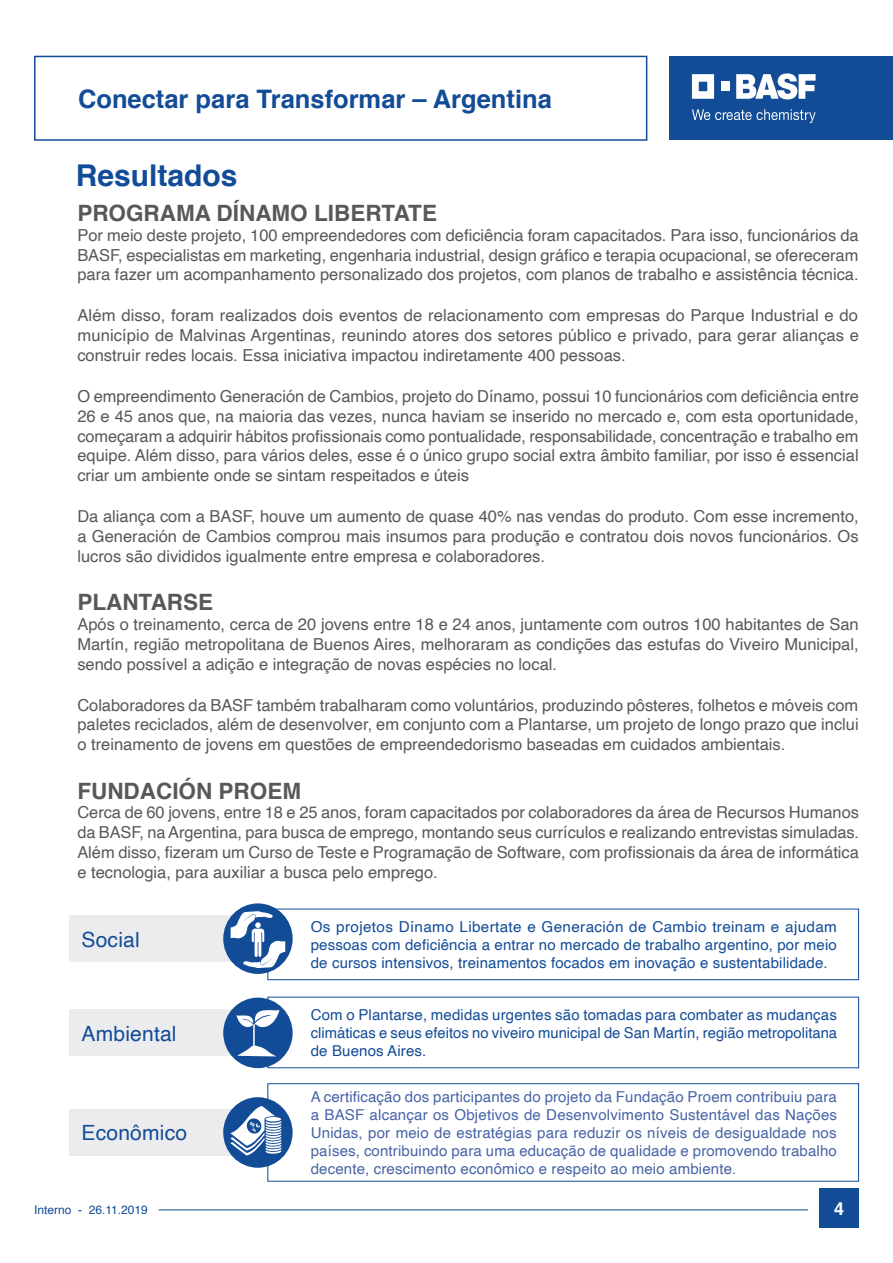
<style>
.page{position:relative;width:893px;height:1263px;background:#fff}
.page>*{position:absolute;margin:0;border:0;box-sizing:border-box;transform-origin:0 0}
.Subititulos_pagina{font:700 30px "Helvetica";color:#124c97}
.t1{font:700 25.5px "Helvetica";color:#124c97}
.Subtitulo_CAPA{font:700 22.5px "Helvetica";color:#57585a}
.Corpo_de_texto_base{font:700 22.5px "Helvetica";color:#57585a}
.Título_box_verde{font:21px "Helvetica";letter-spacing:.01em;color:#124c97}
.t2{font:700 18px "Helvetica";color:#fff}
.Corpo_de_texto_base-2{font:16.5px/19.8px "Helvetica";color:#57585a;text-align:justify}
.Texto_box_verde{font:15px/18px "Helvetica";letter-spacing:.01em;color:#124c97;text-align:justify}
.Texto_box_verde-2{font:15px/18px "Helvetica";letter-spacing:.01em;color:#4764a6;text-align:justify}
.t3{font:12px "Helvetica";color:#124c97}
</style>
<div class="page">
<div style="left:669px;top:56px;width:224px;height:84px;background:#124c97"></div>
<svg style="left:692px;top:74px;width:22px;height:25px"></svg>
<div style="left:721px;top:82px;width:8px;height:9px;background:#fff"></div>
<svg style="left:736px;top:73px;width:80px;height:26px"></svg>
<svg style="left:692px;top:109px;width:124px;height:14px"></svg>
<div style="left:34px;top:56px;width:613px;height:85px;border:2px solid #124c97"></div>
<hr style="left:159px;top:1209px;width:649px;height:1px;background:#124c97">
<div style="left:819px;top:1188px;width:40px;height:40px;background:#124c97"></div>
<div style="left:69px;top:1009px;width:198px;height:47px;background:#ececee"></div>
<div style="left:223px;top:997px;width:70px;height:71px;background:#124c97;border-radius:50%"></div>
<svg style="left:236px;top:1004px;width:43px;height:52px"></svg>
<div style="left:69px;top:1109px;width:198px;height:47px;background:#ececee"></div>
<div style="left:267px;top:1083px;width:592px;height:98px;border:1px solid #124c97"></div>
<div style="left:223px;top:1097px;width:70px;height:71px;background:#124c97;border-radius:50%"></div>
<svg style="left:230px;top:1106px;width:51px;height:49px"></svg>
<div style="left:69px;top:915px;width:198px;height:47px;background:#ececee"></div>
<div style="left:267px;top:909px;width:592px;height:71px;border:1px solid #124c97"></div>
<div style="left:223px;top:903px;width:70px;height:71px;background:#124c97;border-radius:50%"></div>
<svg style="left:231px;top:911px;width:54px;height:57px"></svg>
<h2 class="t1" style="left:78px;top:78px;width:475px">Conectar para Transformar – Argentina</h2>
<p class="Subititulos_pagina" style="left:76px;top:151px;width:163px">Resultados</p>
<p class="Subtitulo_CAPA" style="left:77px;top:195px;width:361px">PROGRAMA DÍNAMO LIBERTATE</p>
<p class="Corpo_de_texto_base-2" style="left:77px;top:226px;width:783px">Por meio deste projeto, 100 empreendedores com deficiência foram capacitados. Para isso, funcionários da BASF, especialistas em marketing, engenharia industrial, design gráfico e terapia ocupacional, se ofereceram para fazer um acompanhamento personalizado dos projetos, com planos de trabalho e assistência técnica.</p>
<p class="Corpo_de_texto_base-2" style="left:77px;top:306px;width:783px">Além disso, foram realizados dois eventos de relacionamento com empresas do Parque Industrial e do município de Malvinas Argentinas, reunindo atores dos setores público e privado, para gerar alianças e construir redes locais. Essa iniciativa impactou indiretamente 400 pessoas.</p>
<p class="Corpo_de_texto_base-2" style="left:77px;top:387px;width:783px">O empreendimento Generación de Cambios, projeto do Dínamo, possui 10 funcionários com deficiência entre 26 e 45 anos que, na maioria das vezes, nunca haviam se inserido no mercado e, com esta oportunidade, começaram a adquirir hábitos profissionais como pontualidade, responsabilidade, concentração e trabalho em equipe. Além disso, para vários deles, esse é o único grupo social extra âmbito familiar, por isso é essencial criar um ambiente onde se sintam respeitados e úteis</p>
<p class="Corpo_de_texto_base-2" style="left:77px;top:507px;width:783px">Da aliança com a BASF, houve um aumento de quase 40% nas vendas do produto. Com esse incremento, a Generación de Cambios comprou mais insumos para produção e contratou dois novos funcionários. Os lucros são divididos igualmente entre empresa e colaboradores.</p>
<p class="Subtitulo_CAPA" style="left:77px;top:584px;width:137px">PLANTARSE</p>
<p class="Corpo_de_texto_base-2" style="left:77px;top:615px;width:783px">Após o treinamento, cerca de 20 jovens entre 18 e 24 anos, juntamente com outros 100 habitantes de San Martín, região metropolitana de Buenos Aires, melhoraram as condições das estufas do Viveiro Municipal, sendo possível a adição e integração de novas espécies no local.</p>
<p class="Corpo_de_texto_base-2" style="left:77px;top:695px;width:783px">Colaboradores da BASF também trabalharam como voluntários, produzindo pôsteres, folhetos e móveis com paletes reciclados, além de desenvolver, em conjunto com a Plantarse, um projeto de longo prazo que inclui o treinamento de jovens em questões de empreendedorismo baseadas em cuidados ambientais.</p>
<p class="Corpo_de_texto_base" style="left:77px;top:772px;width:225px">FUNDACIÓN PROEM</p>
<p class="Corpo_de_texto_base-2" style="left:77px;top:803px;width:783px">Cerca de 60 jovens, entre 18 e 25 anos, foram capacitados por colaboradores da área de Recursos Humanos da BASF, na Argentina, para busca de emprego, montando seus currículos e realizando entrevistas simuladas.<br>Além disso, fizeram um Curso de Teste e Programação de Software, com profissionais da área de informática e tecnologia, para auxiliar a busca pelo emprego.</p>
<p class="Título_box_verde" style="left:82px;top:923px;width:60px">Social</p>
<p class="Texto_box_verde" style="left:311px;top:918px;width:528px">Os projetos Dínamo Libertate e Generación de Cambio treinam e ajudam pessoas com deficiência a entrar no mercado de trabalho argentino, por meio de cursos intensivos, treinamentos focados em inovação e sustentabilidade.</p>
<p class="Título_box_verde" style="left:82px;top:1017px;width:97px">Ambiental</p>
<p class="Título_box_verde" style="left:82px;top:1117px;width:107px">Econômico</p>
<p class="Texto_box_verde" style="left:311px;top:1006px;width:528px">Com o Plantarse, medidas urgentes são tomadas para combater as mudanças climáticas e seus efeitos no viveiro municipal de San Martín, região metropolitana de Buenos Aires.</p>
<p class="Texto_box_verde-2" style="left:311px;top:1088px;width:528px">A certificação dos participantes do projeto da Fundação Proem contribuiu para a BASF alcançar os Objetivos de Desenvolvimento Sustentável das Nações Unidas, por meio de estratégias para reduzir os níveis de desigualdade nos países, contribuindo para uma educação de qualidade e promovendo trabalho decente, crescimento econômico e respeito ao meio ambiente.</p>
<p class="t3" style="left:34px;top:1200px;width:115px">Interno - 26.11.2019</p>
<p class="t2" style="left:834px;top:1194px;width:12px">4</p>
</div>
